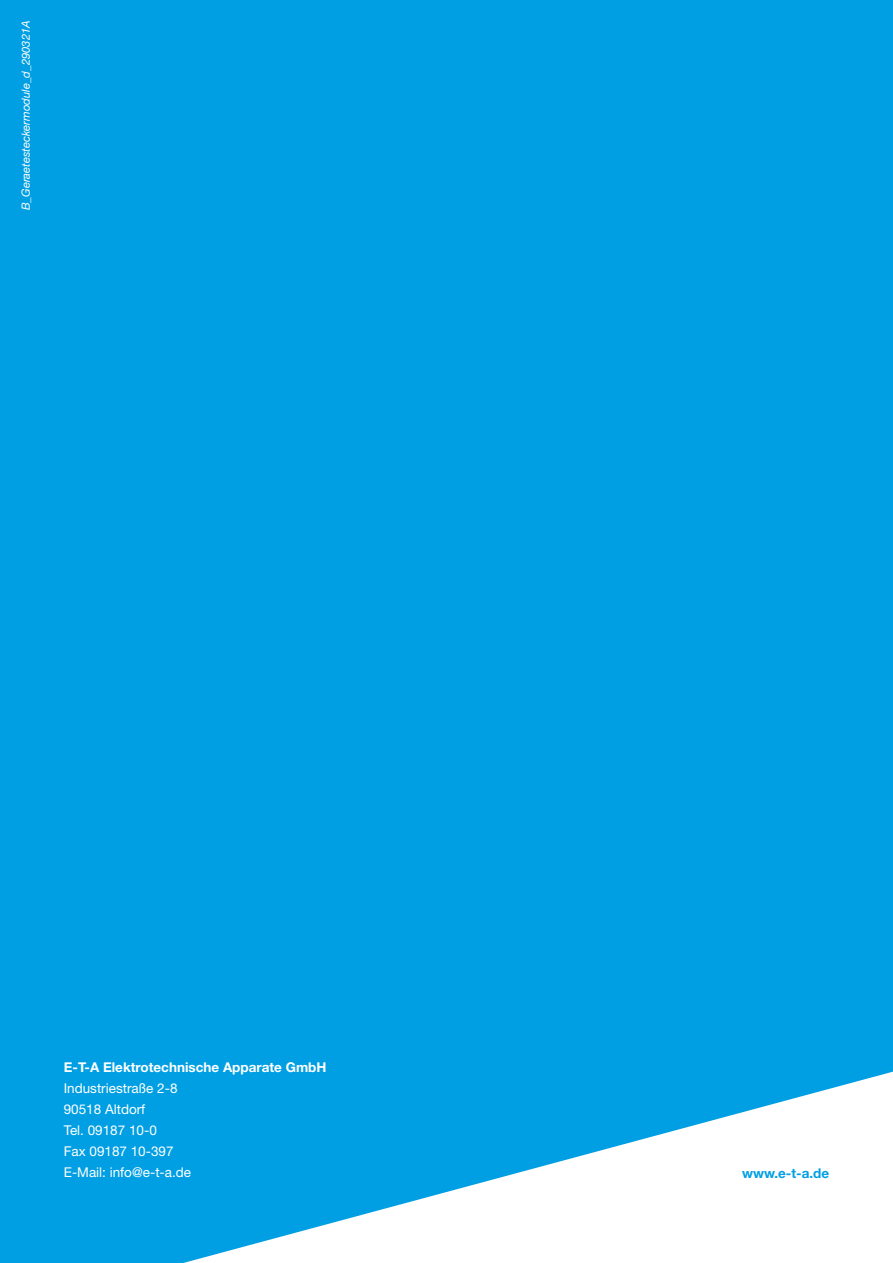
<style>
.page{position:relative;width:893px;height:1263px;background:#009fe3}
.page>*{position:absolute;margin:0;border:0;box-sizing:border-box;transform-origin:0 0}
.t1{font:13.5px/21px "Helvetica Neue LT";color:#fff}
.t2{font:700 13.5px "Helvetica Neue LT";color:#fff}
.t3{font:700 13.5px "Helvetica Neue LT";color:#009fe3}
.t4{font:italic 11.25px "Helvetica Neue";color:#fff}
</style>
<div class="page">
<svg style="left:183px;top:1072px;width:710px;height:191px"></svg>
<p class="t4" style="left:18px;top:210px;width:192px;rotate:-90deg">B_Geraetesteckermodule_d_290321A</p>
<p class="t2" style="left:64px;top:1059px;width:264px">E-T-A Elektrotechnische Apparate GmbH</p>
<p class="t1" style="left:64px;top:1077px;width:129px">Industriestraße 2-8<br>90518 Altdorf<br>Tel. 09187 10-0<br>Fax 09187 10-397<br>E-Mail: info@e-t-a.de</p>
<p class="t3" style="left:742px;top:1165px;width:88px">www.e-t-a.de</p>
</div>
